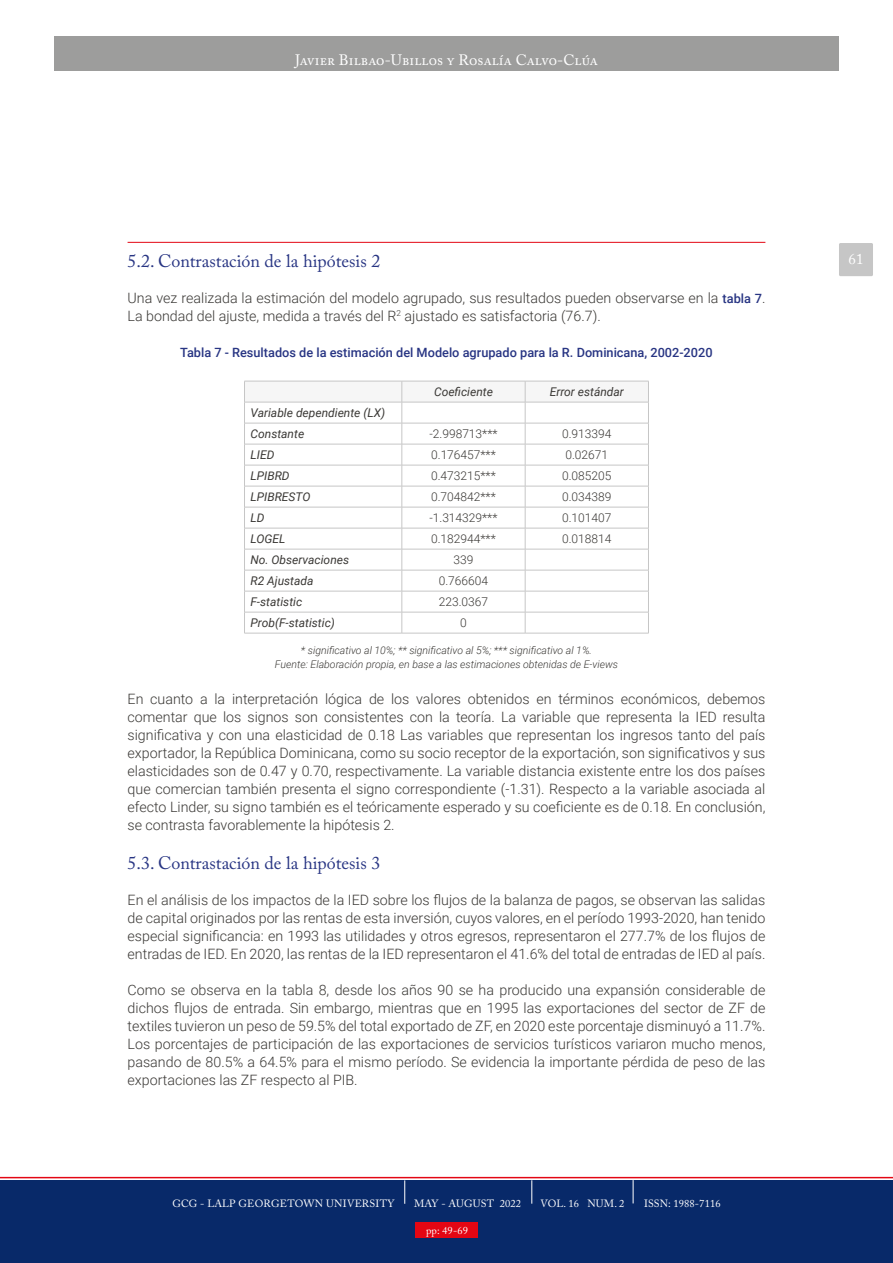
<style>
.page{position:relative;width:893px;height:1263px;background:#fff}
.page>*{position:absolute;margin:0;border:0;box-sizing:border-box;transform-origin:0 0}
.t1{font:18px "Adobe Caslon Pro";color:#283583}
.t2{font:15px "Adobe Caslon Pro";letter-spacing:.005em;color:#fff}
.t3{font:300 14.25px/18px "Roboto";color:#3a3835;text-align:justify}
.t4{font:500 12.75px "Roboto";color:#283583}
.t5{font:italic 12px/21px "Roboto";color:#3a3835}
.t6{font:300 12px "Roboto";color:#3a3835}
.t7{font:italic 300 10.5px/13.5px "Roboto";color:#3a3835;text-align:center}
.t8{font:10.5px "Adobe Caslon Pro";letter-spacing:.01em;color:#fff}
.s1{font-weight:500;font-size:12.75px;color:#283583}
</style>
<div class="page">
<div style="left:54px;top:37px;width:785px;height:34px;background:#9d9d9c"></div>
<div style="left:0;top:1180px;width:893px;height:83px;background:#082969"></div>
<div style="left:839px;top:243px;width:34px;height:33px;background:#c6c6c6;border-radius:2px"></div>
<hr style="left:128px;top:242px;width:637px;height:1px;background:#e30613">
<svg style="left:0;top:1177px;width:893px;height:27px"></svg>
<svg style="left:244px;top:381px;width:405px;height:252px"></svg>
<hr style="left:244px;top:633px;width:158px;height:1px;background:#c6c6c6">
<hr style="left:402px;top:633px;width:123px;height:1px;background:#c6c6c6">
<hr style="left:525px;top:633px;width:124px;height:1px;background:#c6c6c6">
<hr style="left:244px;top:402px;width:158px;height:1px;background:#c6c6c6">
<hr style="left:402px;top:402px;width:123px;height:1px;background:#c6c6c6">
<hr style="left:525px;top:402px;width:124px;height:1px;background:#c6c6c6">
<div style="left:416px;top:1222px;width:62px;height:15px;background:#e30613"></div>
<p class="t2" style="left:295px;top:51px;width:304px">Javier Bilbao-Ubillos y Rosalía Calvo-Clúa</p>
<p class="t1" style="left:128px;top:250px;width:254px">5.2. Contrastación de la hipótesis 2</p>
<p class="t3" style="left:128px;top:288px;width:639px">Una vez realizada la estimación del modelo agrupado, sus resultados pueden observarse en la <span class="s1">tabla 7</span>.<br>La bondad del ajuste, medida a través del R<sup>2</sup> ajustado es satisfactoria (76.7).</p>
<p class="t4" style="left:180px;top:343px;width:534px">Tabla 7 - Resultados de la estimación del Modelo agrupado para la R. Dominicana, 2002-2020</p>
<p class="t5" style="left:434px;top:381px;width:60px">Coeficiente</p>
<p class="t5" style="left:550px;top:381px;width:76px">Error estándar</p>
<p class="t5" style="left:250px;top:402px;width:136px">Variable dependiente (LX)<br>Constante</p>
<p class="t6" style="left:429px;top:425px;width:70px">-2.998713***</p>
<p class="t6" style="left:562px;top:425px;width:51px">0.913394</p>
<p class="t5" style="left:250px;top:444px;width:25px">LIED</p>
<p class="t6" style="left:431px;top:446px;width:66px">0.176457***</p>
<p class="t6" style="left:565px;top:446px;width:44px">0.02671</p>
<p class="t5" style="left:250px;top:465px;width:41px">LPIBRD</p>
<p class="t6" style="left:431px;top:467px;width:66px">0.473215***</p>
<p class="t6" style="left:562px;top:467px;width:51px">0.085205</p>
<p class="t5" style="left:250px;top:486px;width:62px">LPIBRESTO</p>
<p class="t6" style="left:431px;top:488px;width:66px">0.704842***</p>
<p class="t6" style="left:562px;top:488px;width:51px">0.034389</p>
<p class="t5" style="left:250px;top:507px;width:16px">LD</p>
<p class="t6" style="left:429px;top:509px;width:70px">-1.314329***</p>
<p class="t6" style="left:562px;top:509px;width:51px">0.101407</p>
<p class="t5" style="left:250px;top:528px;width:36px">LOGEL</p>
<p class="t6" style="left:431px;top:530px;width:66px">0.182944***</p>
<p class="t6" style="left:562px;top:530px;width:51px">0.018814</p>
<p class="t5" style="left:250px;top:549px;width:100px">No. Observaciones</p>
<p class="t6" style="left:453px;top:551px;width:21px">339</p>
<p class="t5" style="left:250px;top:570px;width:65px">R2 Ajustada</p>
<p class="t6" style="left:439px;top:572px;width:51px">0.766604</p>
<p class="t5" style="left:250px;top:591px;width:53px">F-statistic</p>
<p class="t6" style="left:439px;top:593px;width:51px">223.0367</p>
<p class="t5" style="left:250px;top:612px;width:86px">Prob(F-statistic)</p>
<p class="t6" style="left:460px;top:614px;width:8px">0</p>
<p class="t7" style="left:275px;top:643px;width:345px">* significativo al 10%; ** significativo al 5%; *** significativo al 1%.<br>Fuente: Elaboración propia, en base a las estimaciones obtenidas de E-views</p>
<p class="t3" style="left:128px;top:689px;width:639px">En cuanto a la interpretación lógica de los valores obtenidos en términos económicos, debemos comentar que los signos son consistentes con la teoría. La variable que representa la IED resulta significativa y con una elasticidad de 0.18 Las variables que representan los ingresos tanto del país exportador, la República Dominicana, como su socio receptor de la exportación, son significativos y sus elasticidades son de 0.47 y 0.70, respectivamente. La variable distancia existente entre los dos países que comercian también presenta el signo correspondiente (-1.31). Respecto a la variable asociada al efecto Linder, su signo también es el teóricamente esperado y su coeficiente es de 0.18. En conclusión, se contrasta favorablemente la hipótesis 2.</p>
<p class="t1" style="left:128px;top:852px;width:254px">5.3. Contrastación de la hipótesis 3</p>
<p class="t3" style="left:128px;top:890px;width:639px">En el análisis de los impactos de la IED sobre los flujos de la balanza de pagos, se observan las salidas de capital originados por las rentas de esta inversión, cuyos valores, en el período 1993-2020, han tenido especial significancia: en 1993 las utilidades y otros egresos, representaron el 277.7% de los flujos de entradas de IED. En 2020, las rentas de la IED representaron el 41.6% del total de entradas de IED al país.</p>
<p class="t3" style="left:128px;top:980px;width:639px">Como se observa en la tabla 8, desde los años 90 se ha producido una expansión considerable de dichos flujos de entrada. Sin embargo, mientras que en 1995 las exportaciones del sector de ZF de textiles tuvieron un peso de 59.5% del total exportado de ZF, en 2020 este porcentaje disminuyó a 11.7%.<br>Los porcentajes de participación de las exportaciones de servicios turísticos variaron mucho menos, pasando de 80.5% a 64.5% para el mismo período. Se evidencia la importante pérdida de peso de las exportaciones las ZF respecto al PIB.</p>
<p class="t8" style="left:172px;top:1197px;width:224px">GCG - LALP GEORGETOWN UNIVERSITY</p>
<p class="t8" style="left:414px;top:1197px;width:108px">MAY - AUGUST 2022</p>
<p class="t8" style="left:541px;top:1197px;width:85px">VOL. 16 NUM. 2</p>
<p class="t8" style="left:644px;top:1197px;width:78px">ISSN: 1988-7116</p>
<p class="t8" style="left:426px;top:1224px;width:43px">pp: 49-69</p>
<p class="t2" style="left:848px;top:250px;width:16px">61</p>
</div>
